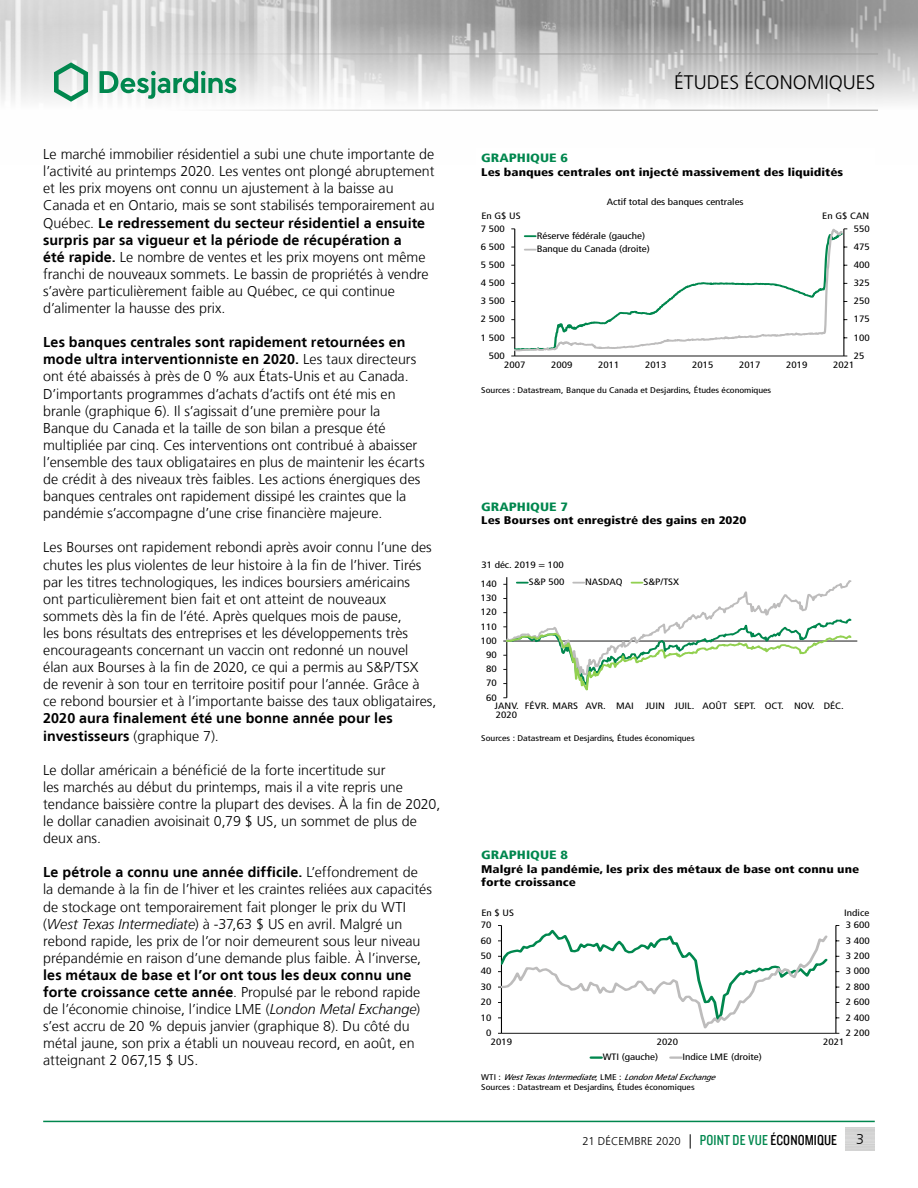
<style>
.page{position:relative;width:918px;height:1188px;background:#fff}
.page>*{position:absolute;margin:0;border:0;box-sizing:border-box;transform-origin:0 0}
.t1{font:300 19.5px "Frutiger LT";color:#000}
.t2{font:300 14.25px/17.1px "Frutiger LT";color:#000}
.t3{font:700 14.25px/17.1px "Frutiger LT";letter-spacing:.005em;color:#000}
.t4{font:900 condensed 12px "Frutiger LT";color:#00874e;scale:1.2 1}
.t5{font:300 11.25px "Frutiger LT";color:#000}
.t6{font:900 condensed 11.1px/13.2px "Frutiger LT";color:#000;scale:1.2 1}
.t7{font:condensed 9.3px/13.5px "Frutiger LT";color:#000;scale:1.2 1}
.t8{font:condensed 9.15px/18.1px "Frutiger LT";color:#000;text-align:justify;scale:1.2 1}
.t9{font:condensed 8.25px/9.9px "Frutiger LT";color:#000;scale:1.2 1}
.s1{font-weight:700}
.s2{font-weight:300}
.s3{font-style:italic}
.s4{font-size:14.25px}
.s5{font-family:"Knockout 29 Junior Ltweight";font-weight:400;font-size:15px;color:#00874e}
.s6{font-family:"Knockout 29 Junior Ltweight";font-weight:400;font-size:15px}
</style>
<div class="page">
<img style="left:0;top:0;width:918px;height:110px">
<hr style="left:0;top:54px;width:878px;height:1px;background:#9d9d9c">
<hr style="left:0;top:110px;width:878px;height:1px;background:#9d9d9c">
<svg style="left:54px;top:62px;width:34px;height:40px"></svg>
<svg style="left:100px;top:71px;width:136px;height:28px"></svg>
<hr style="left:43px;top:1121px;width:832px;height:1px;background:#00874e">
<svg style="left:671px;top:1056px;width:10px;height:3px"></svg>
<svg style="left:591px;top:1056px;width:11px;height:3px"></svg>
<hr style="left:501px;top:1033px;width:335px;height:1px;background:#000">
<svg style="left:511px;top:229px;width:336px;height:128px"></svg>
<hr style="left:506px;top:577px;width:1px;height:121px;background:#000">
<hr style="left:507px;top:641px;width:350px;height:1px;background:#000">
<svg style="left:503px;top:579px;width:351px;height:119px"></svg>
<svg style="left:498px;top:925px;width:332px;height:109px"></svg>
<hr style="left:836px;top:925px;width:1px;height:108px;background:#000">
<p class="t2" style="left:43px;top:146px;width:393px">Le marché immobilier résidentiel a subi une chute importante de l’activité au printemps 2020. Les ventes ont plongé abruptement et les prix moyens ont connu un ajustement à la baisse au Canada et en Ontario, mais se sont stabilisés temporairement au</p>
<p class="t2" style="left:43px;top:214px;width:387px">Québec. <span class="s1">Le redressement du secteur résidentiel a ensuite surpris par sa vigueur et la période de récupération a<br>été rapide.</span> Le nombre de ventes et les prix moyens ont même franchi de nouveaux sommets. Le bassin de propriétés à vendre</p>
<p class="t2" style="left:43px;top:283px;width:353px">s’avère particulièrement faible au Québec, ce qui continue</p>
<p class="t2" style="left:43px;top:300px;width:184px">d’alimenter la hausse des prix.</p>
<p class="t2" style="left:43px;top:334px;width:375px"><span class="s1">Les banques centrales sont rapidement retournées en mode ultra interventionniste en 2020.</span> Les taux directeurs ont été abaissés à près de 0 % aux États-Unis et au Canada.<br>D’importants programmes d’achats d’actifs ont été mis en</p>
<p class="t2" style="left:43px;top:402px;width:339px">branle (graphique 6). Il s’agissait d’une première pour la</p>
<p class="t2" style="left:43px;top:420px;width:383px">Banque du Canada et la taille de son bilan a presque été multipliée par cinq. Ces interventions ont contribué à abaisser l’ensemble des taux obligataires en plus de maintenir les écarts de crédit à des niveaux très faibles. Les actions énergiques des banques centrales ont rapidement dissipé les craintes que la</p>
<p class="t2" style="left:43px;top:505px;width:341px">pandémie s’accompagne d’une crise financière majeure.</p>
<p class="t2" style="left:43px;top:539px;width:390px">Les Bourses ont rapidement rebondi après avoir connu l’une des</p>
<p class="t2" style="left:43px;top:556px;width:380px">chutes les plus violentes de leur histoire à la fin de l’hiver. Tirés</p>
<p class="t2" style="left:43px;top:573px;width:368px">par les titres technologiques, les indices boursiers américains ont particulièrement bien fait et ont atteint de nouveaux</p>
<p class="t2" style="left:43px;top:608px;width:360px">sommets dès la fin de l’été. Après quelques mois de pause,</p>
<p class="t2" style="left:43px;top:625px;width:367px">les bons résultats des entreprises et les développements très encourageants concernant un vaccin ont redonné un nouvel</p>
<p class="t2" style="left:43px;top:659px;width:377px">élan aux Bourses à la fin de 2020, ce qui a permis au S&amp;P/TSX</p>
<p class="t2" style="left:43px;top:676px;width:395px">de revenir à son tour en territoire positif pour l’année. Grâce à ce rebond boursier et à l’importante baisse des taux obligataires,</p>
<p class="t3" style="left:43px;top:710px;width:351px">2020 aura finalement été une bonne année pour les</p>
<p class="t3" style="left:43px;top:727px;width:177px">investisseurs <span class="s2">(graphique 7).</span></p>
<p class="t2" style="left:43px;top:762px;width:344px">Le dollar américain a bénéficié de la forte incertitude sur</p>
<p class="t2" style="left:43px;top:779px;width:361px">les marchés au début du printemps, mais il a vite repris une</p>
<p class="t2" style="left:43px;top:796px;width:399px">tendance baissière contre la plupart des devises. À la fin de 2020, le dollar canadien avoisinait 0,79 $ US, un sommet de plus de</p>
<p class="t2" style="left:43px;top:830px;width:59px">deux ans.</p>
<h5 class="t3" style="left:43px;top:864px;width:376px">Le pétrole a connu une année difficile. <span class="s2">L’effondrement de</span></h5>
<p class="t2" style="left:43px;top:881px;width:390px">la demande à la fin de l’hiver et les craintes reliées aux capacités</p>
<p class="t2" style="left:43px;top:898px;width:364px">de stockage ont temporairement fait plonger le prix du WTI</p>
<p class="t2" style="left:43px;top:915px;width:361px">(<span class="s3">West Texas Intermediate</span>) à ‑37,63 $ US en avril. Malgré un</p>
<p class="t2" style="left:43px;top:933px;width:380px">rebond rapide, les prix de l’or noir demeurent sous leur niveau prépandémie en raison d’une demande plus faible. À l’inverse,</p>
<p class="t3" style="left:43px;top:967px;width:379px">les métaux de base et l’or ont tous les deux connu une forte croissance cette année<span class="s2">. Propulsé par le rebond rapide</span></p>
<p class="t2" style="left:43px;top:1001px;width:379px">de l’économie chinoise, l’indice LME (<span class="s3">London Metal Exchange</span>) s’est accru de 20 % depuis janvier (graphique 8). Du côté du</p>
<p class="t2" style="left:43px;top:1035px;width:373px">métal jaune, son prix a établi un nouveau record, en août, en</p>
<p class="t2" style="left:43px;top:1052px;width:157px">atteignant 2 067,15 $ US.</p>
<h1 class="t1" style="left:674px;top:72px;width:203px">ÉTUDES ÉCONOMIQUES</h1>
<h6 class="t4" style="left:481px;top:151px;width:74px">GRAPHIQUE 6</h6>
<p class="t6" style="left:481px;top:166px;width:303px">Les banques centrales ont injecté massivement des liquidités</p>
<p class="t8" style="left:607px;top:193px;width:116px">Actif total des banques centrales</p>
<p class="t8" style="left:481px;top:207px;width:34px">En G$ US</p>
<p class="t8" style="left:822px;top:207px;width:41px">En G$ CAN</p>
<p class="t7" style="left:481px;top:222px;width:21px">7 500</p>
<p class="t8" style="left:481px;top:238px;width:21px">6 500<br>5 500<br>4 500</p>
<p class="t7" style="left:481px;top:294px;width:21px">3 500</p>
<p class="t8" style="left:481px;top:310px;width:21px;text-align:right">2 500<br>1 500<br>500</p>
<p class="t7" style="left:854px;top:222px;width:15px">550</p>
<p class="t8" style="left:854px;top:238px;width:15px">475<br>400<br>325</p>
<p class="t7" style="left:854px;top:294px;width:15px">250</p>
<p class="t8" style="left:854px;top:310px;width:15px">175<br>100<br>25</p>
<p class="t7" style="left:537px;top:229px;width:96px">Réserve fédérale (gauche)<br>Banque du Canada (droite)</p>
<p class="t8" style="left:504px;top:355px;width:19px">2007</p>
<p class="t8" style="left:551px;top:355px;width:19px">2009</p>
<p class="t8" style="left:598px;top:355px;width:19px">2011</p>
<p class="t8" style="left:645px;top:355px;width:19px">2013</p>
<p class="t8" style="left:692px;top:355px;width:19px">2015</p>
<p class="t8" style="left:739px;top:355px;width:19px">2017</p>
<p class="t8" style="left:786px;top:355px;width:19px">2019</p>
<p class="t8" style="left:833px;top:355px;width:19px">2021</p>
<p class="t9" style="left:481px;top:385px;width:243px">Sources : Datastream, Banque du Canada et Desjardins, Études économiques</p>
<h6 class="t4" style="left:481px;top:499px;width:74px">GRAPHIQUE 7</h6>
<p class="t6" style="left:481px;top:514px;width:222px">Les Bourses ont enregistré des gains en 2020</p>
<p class="t8" style="left:481px;top:556px;width:70px">31 déc. 2019 = 100</p>
<p class="t8" style="left:481px;top:577px;width:15px;line-height:14.2px;text-align:center">140<br>130<br>120<br>110<br>100<br>90</p>
<p class="t7" style="left:486px;top:662px;width:10px">80</p>
<p class="t8" style="left:486px;top:676px;width:10px;line-height:14.2px">70<br>60</p>
<p class="t7" style="left:495px;top:699px;width:117px">JANV. FÉVR. MARS AVR. MAI</p>
<p class="t7" style="left:645px;top:699px;width:167px">JUIN JUIL. AOÛT SEPT. OCT. NOV. DÉC.</p>
<p class="t8" style="left:496px;top:706px;width:19px">2020</p>
<p class="t9" style="left:481px;top:734px;width:179px">Sources : Datastream et Desjardins, Études économiques</p>
<p class="t8" style="left:529px;top:573px;width:31px">S&amp;P 500</p>
<p class="t8" style="left:585px;top:573px;width:33px">NASDAQ</p>
<p class="t8" style="left:643px;top:573px;width:31px">S&amp;P/TSX</p>
<h6 class="t4" style="left:481px;top:848px;width:74px">GRAPHIQUE 8</h6>
<p class="t6" style="left:481px;top:862px;width:316px">Malgré la pandémie, les prix des métaux de base ont connu une forte croissance</p>
<p class="t8" style="left:481px;top:904px;width:29px">En $ US</p>
<p class="t8" style="left:844px;top:904px;width:22px">Indice</p>
<p class="t7" style="left:481px;top:918px;width:10px">70</p>
<p class="t8" style="left:481px;top:933px;width:10px;line-height:15.5px">60<br>50<br>40<br>30<br>20</p>
<p class="t7" style="left:481px;top:1011px;width:10px">10</p>
<p class="t8" style="left:486px;top:1024px;width:6px">0</p>
<p class="t7" style="left:846px;top:918px;width:21px">3 600</p>
<p class="t8" style="left:846px;top:933px;width:21px;line-height:15.5px">3 400<br>3 200<br>3 000<br>2 800<br>2 600</p>
<p class="t7" style="left:846px;top:1011px;width:21px">2 400</p>
<p class="t8" style="left:846px;top:1024px;width:21px">2 200</p>
<p class="t8" style="left:491px;top:1033px;width:19px">2019</p>
<p class="t8" style="left:657px;top:1033px;width:19px">2020</p>
<p class="t8" style="left:823px;top:1033px;width:19px">2021</p>
<p class="t8" style="left:603px;top:1048px;width:48px">WTI (gauche)</p>
<p class="t8" style="left:682px;top:1048px;width:68px">Indice LME (droite)</p>
<p class="t9" style="left:481px;top:1072px;width:200px">W T I : <span class="s3">WestTexasIntermediate</span>; L M E : <span class="s3">LondonMetalExchange<br></span>Sources : Datastream et Desjardins, Études économiques</p>
<p class="t5" style="left:583px;top:1135px;width:256px">21 DÉCEMBRE 2020 <span class="s4">|</span> <span class="s5">POINT DE VUE</span> <span class="s6">ÉCONOMIQUE</span></p>
<p class="t2" style="left:856px;top:1131px;width:9px">3</p>
</div>
